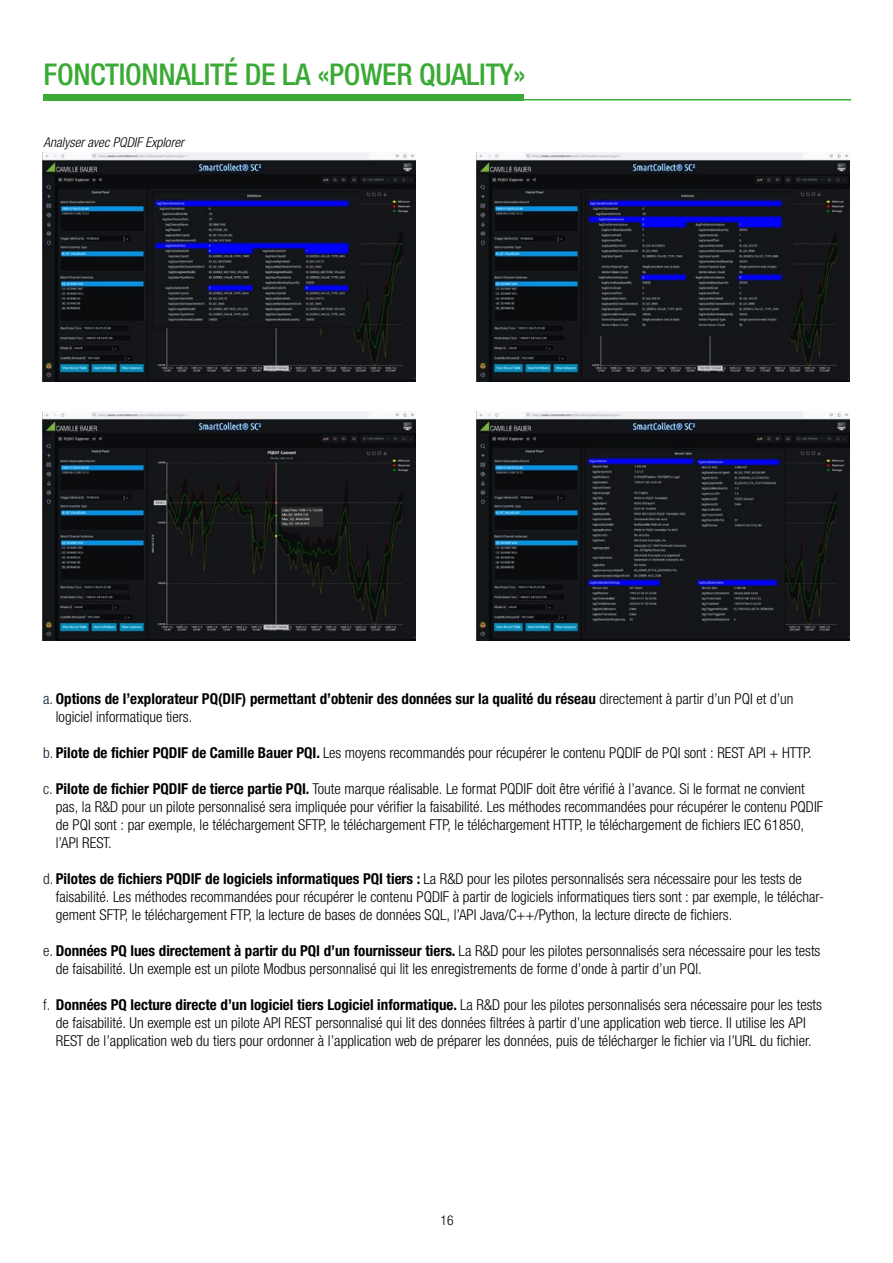
<style>
.page{position:relative;width:893px;height:1263px;background:#fff}
.page>*{position:absolute;margin:0;border:0;box-sizing:border-box;transform-origin:0 0}
.t1{font:500 condensed 30px "Helvetica Neue LTW1 G";letter-spacing:-.01em;color:#3aaa35}
.t2{font:300 condensed 15px/18px "Helvetica Neue LTW1 G";color:#000}
.t3{font:700 condensed 15px/18px "Helvetica Neue LTW1 G";color:#000}
.t4{font:italic 300 condensed 13.5px "Helvetica Neue LT Pro";color:#000}
.t5{font:300 condensed 13.5px "Helvetica Neue LTW1 G";color:#000}
.s1{font-weight:300;color:#0b1b30}
.s2{font-weight:300}
.s3{color:#0b1b30}
.s4{font-weight:700}
</style>
<div class="page">
<img style="left:42px;top:152px;width:374px;height:229px">
<img style="left:477px;top:152px;width:373px;height:229px">
<img style="left:42px;top:411px;width:374px;height:230px">
<img style="left:477px;top:411px;width:373px;height:230px">
<hr style="left:43px;top:99px;width:808px;height:1px;background:#3aaa35">
<div style="left:43px;top:94px;width:481px;height:6px;background:#3aaa35"></div>
<h1 class="t1" style="left:43px;top:56px;width:484px">FONCTIONNALITÉ DE LA «POWER QUALITY»</h1>
<p class="t4" style="left:43px;top:135px;width:142px">Analyser avec PQDIF Explorer</p>
<p class="t3" style="left:56px;top:689px;width:739px;text-indent:-13px"><span class="s1">a.</span> Options de l’explorateur PQ(DIF) permettant d’obtenir des données sur la qualité du réseau <span class="s2">directement à partir d’un PQI et d’un logiciel informatique tiers.</span></p>
<p class="t2" style="left:43px;top:743px;width:770px"><span class="s3">b.</span> <span class="s4">Pilote de fichier PQDIF de Camille Bauer PQI.</span> Les moyens recommandés pour récupérer le contenu PQDIF de PQI sont : REST API + HTTP.</p>
<p class="t2" style="left:56px;top:779px;width:769px;text-indent:-13px"><span class="s3">c.</span> <span class="s4">Pilote de fichier PQDIF de tierce partie PQI.</span> Toute marque réalisable. Le format PQDIF doit être vérifié à l’avance. Si le format ne convient pas, la R&amp;D pour un pilote personnalisé sera impliquée pour vérifier la faisabilité. Les méthodes recommandées pour récupérer le contenu PQDIF de PQI sont : par exemple, le téléchargement SFTP, le téléchargement FTP, le téléchargement HTTP, le téléchargement de fichiers IEC 61850, l’API REST.</p>
<p class="t2" style="left:56px;top:869px;width:770px;text-indent:-13px"><span class="s3">d.</span> <span class="s4">Pilotes de fichiers PQDIF de logiciels informatiques PQI tiers :</span> La R&amp;D pour les pilotes personnalisés sera nécessaire pour les tests de faisabilité. Les méthodes recommandées pour récupérer le contenu PQDIF à partir de logiciels informatiques tiers sont : par exemple, le téléchar&shy;gement SFTP, le téléchargement FTP, la lecture de bases de données SQL, l’API Java/C++/Python, la lecture directe de fichiers.</p>
<p class="t2" style="left:56px;top:941px;width:766px;text-indent:-13px"><span class="s3">e.</span> <span class="s4">Données PQ lues directement à partir du PQI d’un fournisseur tiers.</span> La R&amp;D pour les pilotes personnalisés sera nécessaire pour les tests de faisabilité. Un exemple est un pilote Modbus personnalisé qui lit les enregistrements de forme d’onde à partir d’un PQI.</p>
<p class="t2" style="left:43px;top:995px;width:780px;text-align:center"><span class="s3">f.</span> <span class="s4">Données PQ lecture directe d’un logiciel tiers Logiciel informatique.</span> La R&amp;D pour les pilotes personnalisés sera nécessaire pour les tests de faisabilité. Un exemple est un pilote API REST personnalisé qui lit des données filtrées à partir d’une application web tierce. Il utilise les API<br>REST de l’application web du tiers pour ordonner à l’application web de préparer les données, puis de télécharger le fichier via l’URL du fichier.</p>
<p class="t5" style="left:441px;top:1213px;width:14px">16</p>
</div>
